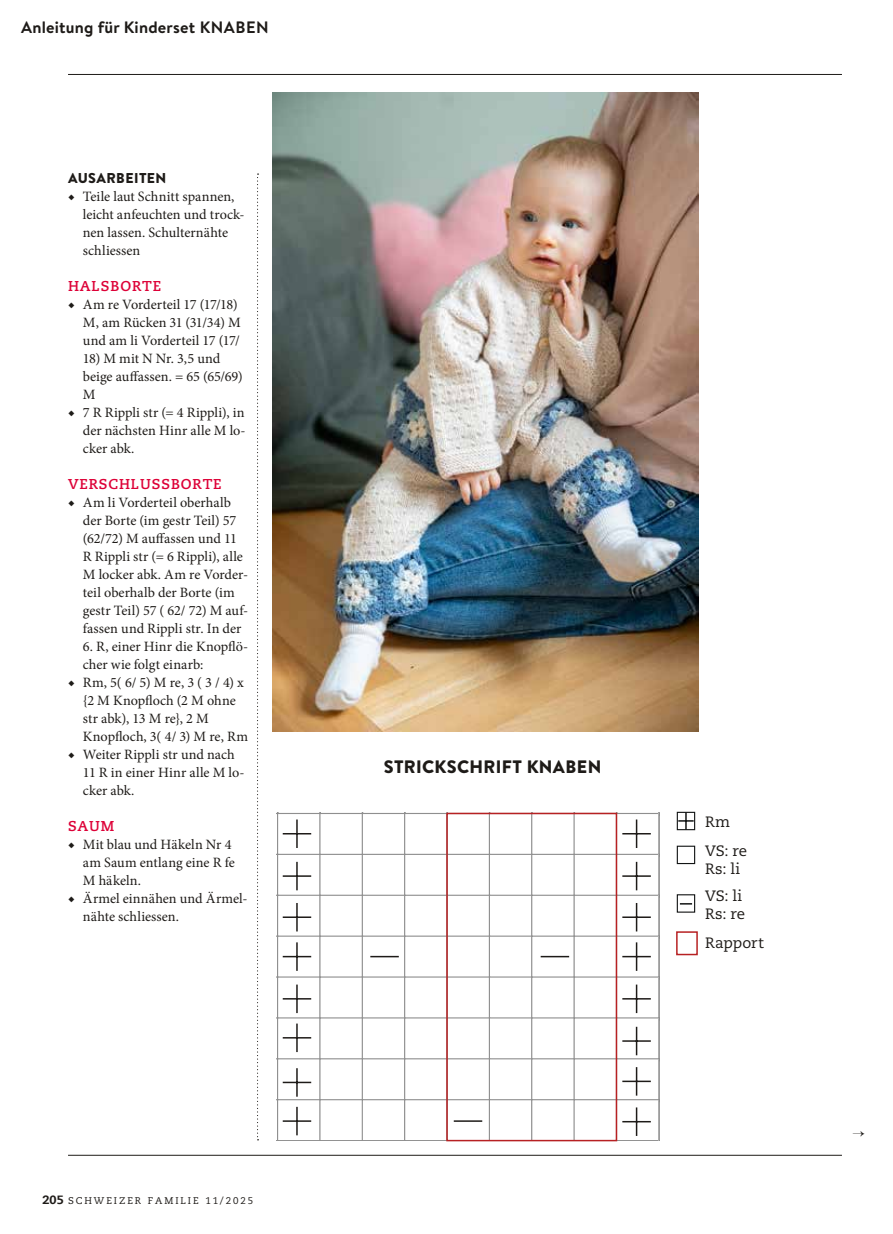
<style>
.page{position:relative;width:893px;height:1234px;background:#fff}
.page>*{position:absolute;margin:0;border:0;box-sizing:border-box;transform-origin:0 0}
.t1{font:900 18px "Brandon Text";letter-spacing:.02em;color:#1e1b18}
.t2{font:700 16.5px "Brandon Text";letter-spacing:.01em;color:#1e1b18}
.t3{font:15px/18px "Caecilia";letter-spacing:.01em;color:#1e1b18}
.t4{font:14.25px/18px "Minion Pro";color:#1e1b18}
.t5{font:700 14.25px "Caecilia";letter-spacing:.06em;color:#dd0037}
.t6{font:900 14.25px "Brandon Text";letter-spacing:.03em;color:#1e1b18}
.t7{font:9.75px "Caecilia";letter-spacing:.2em;color:#1e1b18}
.s1{font-weight:800;font-size:12px}
</style>
<div class="page">
<hr style="left:68px;top:1154px;width:774px;height:1px;background:#1e1b18">
<hr style="left:68px;top:74px;width:774px;height:1px;background:#1e1b18">
<svg style="left:257px;top:173px;width:2px;height:967px"></svg>
<img style="left:272px;top:92px;width:426px;height:639px">
<div style="left:677px;top:845px;width:18px;height:18px;border:1px solid #121414"></div>
<svg style="left:679px;top:813px;width:14px;height:15px"></svg>
<div style="left:677px;top:811px;width:18px;height:19px;border:1px solid #121414"></div>
<svg style="left:680px;top:903px;width:12px;height:1px"></svg>
<div style="left:677px;top:894px;width:18px;height:18px;border:1px solid #121414"></div>
<div style="left:676px;top:931px;width:22px;height:24px;background:#fff;border:2px solid #b72123"></div>
<svg style="left:277px;top:812px;width:383px;height:329px"></svg>
<div style="left:446px;top:812px;width:171px;height:328px;border:2px solid #b72123"></div>
<p class="t2" style="left:21px;top:16px;width:249px">Anleitung für Kinderset KNABEN</p>
<p class="t6" style="left:68px;top:167px;width:100px">AUSARBEITEN</p>
<p class="t4" style="left:83px;top:187px;width:163px;text-indent:-15px">◆ Teile laut Schnitt spannen, leicht anfeuchten und trock&shy;nen lassen. Schulternähte schliessen</p>
<p class="t5" style="left:68px;top:277px;width:95px">HALSBORTE</p>
<p class="t4" style="left:83px;top:295px;width:159px;text-indent:-15px">◆ Am re Vorderteil 17 (17/18)<br>M, am Rücken 31 (31/34) M und am li Vorderteil 17 (17/</p>
<p class="t4" style="left:83px;top:349px;width:161px">18) M mit N Nr. 3,5 und beige auffassen. = 65 (65/69)<br>M</p>
<p class="t4" style="left:83px;top:403px;width:164px;text-align:justify;text-indent:-15px">◆ 7 R Rippli str (= 4 Rippli), in der nächsten Hinr alle M lo&shy;cker abk.</p>
<p class="t5" style="left:68px;top:475px;width:155px">VERSCHLUSSBORTE</p>
<p class="t4" style="left:83px;top:493px;width:167px;text-indent:-15px">◆ Am li Vorderteil oberhalb der Borte (im gestr Teil) 57 (62/72) M auffassen und 11<br>R Rippli str (= 6 Rippli), alle<br>M locker abk. Am re Vorder&shy;teil oberhalb der Borte (im gestr Teil) 57 ( 62/ 72) M auf&shy;fassen und Rippli str. In der</p>
<p class="t4" style="left:83px;top:637px;width:167px">6. R, einer Hinr die Knopflö&shy;cher wie folgt einarb:</p>
<p class="t4" style="left:83px;top:673px;width:167px;text-indent:-15px">◆ Rm, 5( 6/ 5) M re, 3 ( 3 / 4) x {2 M Knopfloch (2 M ohne str abk), 13 M re}, 2 M<br>Knopfloch, 3( 4/ 3) M re, Rm</p>
<p class="t4" style="left:83px;top:745px;width:163px;text-indent:-15px">◆ Weiter Rippli str und nach<br>11 R in einer Hinr alle M lo&shy;cker abk.</p>
<p class="t5" style="left:68px;top:817px;width:48px">SAUM</p>
<p class="t4" style="left:83px;top:835px;width:153px;text-indent:-15px">◆ Mit blau und Häkeln Nr 4 am Saum entlang eine R fe<br>M häkeln.</p>
<p class="t4" style="left:83px;top:889px;width:166px;text-indent:-15px">◆ Ärmel einnähen und Ärmel&shy;nähte schliessen.</p>
<p class="t7" style="left:43px;top:1194px;width:212px"><span class="s1">205</span> SCHWEIZER FAMILIE 11/2025</p>
<p class="t1" style="left:384px;top:754px;width:219px">STRICKSCHRIFT KNABEN</p>
<p class="t3" style="left:705px;top:812px;width:27px">Rm</p>
<p class="t3" style="left:705px;top:841px;width:44px">VS: re<br>Rs: li</p>
<p class="t3" style="left:705px;top:887px;width:42px">VS: li<br>Rs: re</p>
<p class="t3" style="left:705px;top:933px;width:60px">Rapport</p>
</div>
